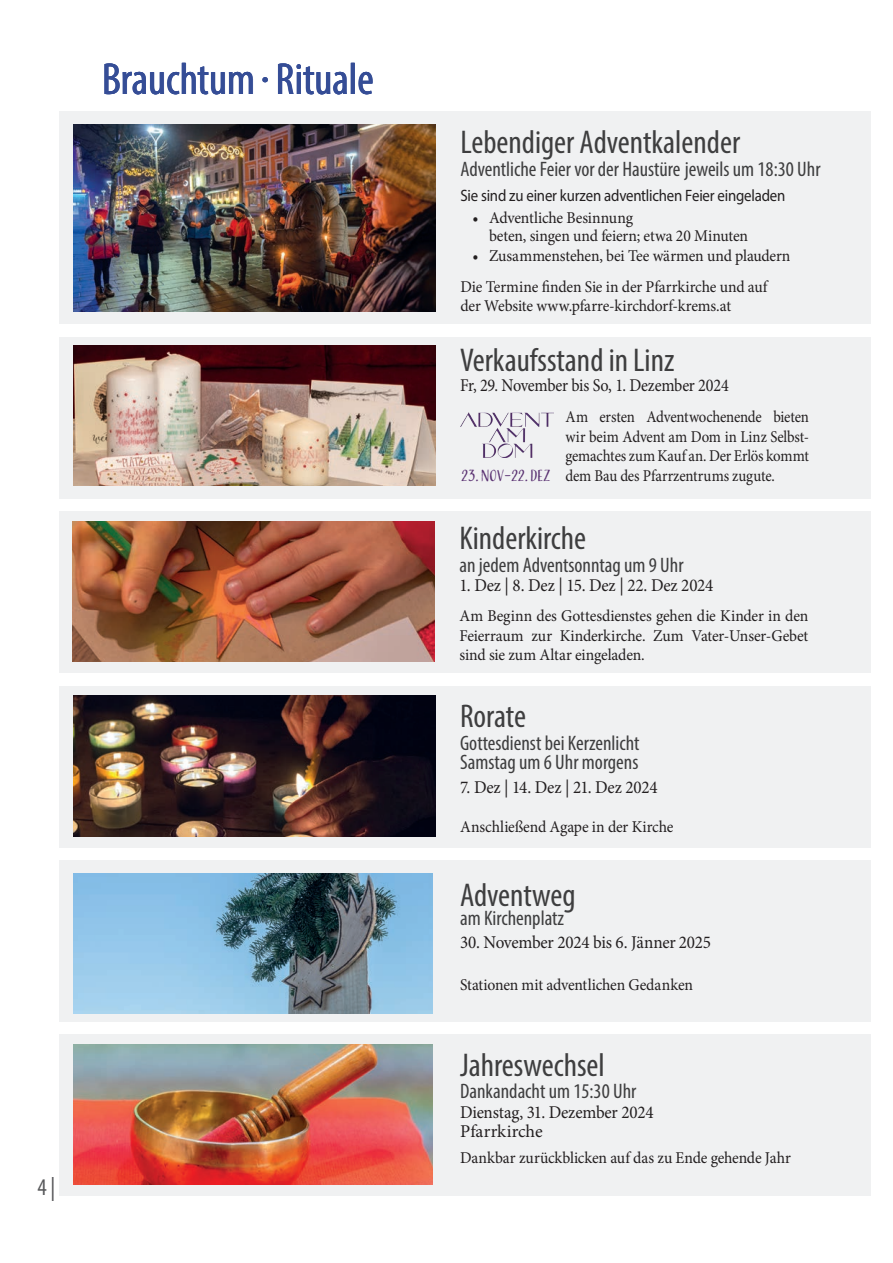
<style>
.page{position:relative;width:893px;height:1263px;background:#fff}
.page>*{position:absolute;margin:0;border:0;box-sizing:border-box;transform-origin:0 0}
.Ü2_Myriad_cond_30_blau{font:condensed 45px "Myriad Pro";color:#354d96}
.Ü_Myriad_cond_22{font:condensed 33px "Myriad Pro";color:#3e3e3f}
.t1{font:condensed 24px "Myriad Pro";color:#57585a}
.Ü3_Myriad_cond_14{font:condensed 21px "Myriad Pro";color:#3e3e3f}
.Ü3_Myriad_cond_14-2{font:18px "Minion Pro";letter-spacing:-.01em;color:#231f20;scale:.95 1}
.Ü_Myriad_cond_22-2{font:18px "Minion Pro";letter-spacing:-.02em;color:#231f20;scale:.9 1}
.Ü3_Myriad_cond_14-3{font:18px "Minion Pro";letter-spacing:-.01em;color:#231f20}
.Ü3_Myriad_cond_14-4{font:16.5px/19.5px "Minion Pro";letter-spacing:-.01em;color:#231f20;text-align:justify;scale:.95 1}
.Ü3_Myriad_cond_14-5{font:16.5px/19.5px "Minion Pro";letter-spacing:-.01em;color:#231f20;text-align:justify;scale:.9 1}
.Fließtext_Minion_11{font:16.5px/19.8px "Minion Pro";letter-spacing:-.01em;color:#231f20;scale:.95 1}
.Ü3_Myriad_cond_14-6{font:16.5px "Myriad Pro";letter-spacing:-.015em;color:#231f20;scale:.9 1}
.Fließtext_Minion_11-2{font:16.5px "Minion Pro";letter-spacing:-.01em;color:#231f20}
.Ü_Myriad_16_Semibold_80{font:15px "Adorn Condensed Sans";letter-spacing:-.015em;color:#593071}
.s1{font-weight:600;font-stretch:normal}
</style>
<div class="page">
<div style="left:59px;top:112px;width:811px;height:212px;background:#f0f1f2"></div>
<div style="left:59px;top:337px;width:811px;height:162px;background:#f0f1f2"></div>
<div style="left:59px;top:511px;width:811px;height:162px;background:#f0f1f2"></div>
<div style="left:59px;top:686px;width:811px;height:161px;background:#f0f1f2"></div>
<div style="left:59px;top:860px;width:811px;height:162px;background:#f0f1f2"></div>
<div style="left:59px;top:1034px;width:811px;height:162px;background:#f0f1f2"></div>
<img style="left:74px;top:696px;width:361px;height:140px">
<img style="left:74px;top:873px;width:358px;height:140px">
<img style="left:74px;top:1044px;width:358px;height:140px">
<img style="left:74px;top:125px;width:361px;height:186px">
<img style="left:73px;top:522px;width:362px;height:140px">
<img style="left:74px;top:345px;width:361px;height:141px">
<img style="left:461px;top:413px;width:92px;height:44px">
<p class="Ü2_Myriad_cond_30_blau" style="left:102px;top:52px;width:273px">Brauchtum <span class="s1">.</span> Rituale</p>
<h3 class="t1" style="left:37px;top:1172px;width:19px">4 |</h3>
<p class="Ü_Myriad_cond_22" style="left:461px;top:122px;width:281px">Lebendiger Adventkalender</p>
<p class="Ü3_Myriad_cond_14" style="left:461px;top:156px;width:361px">Adventliche Feier vor der Haustüre jeweils um 18:30 Uhr</p>
<p class="Ü3_Myriad_cond_14-6" style="left:461px;top:185px;width:362px">Sie sind zu einer kurzen adventlichen Feier eingeladen</p>
<p class="Ü3_Myriad_cond_14-4" style="left:489px;top:209px;width:274px;line-height:18px;text-indent:-16px">• Adventliche Besinnung<br>beten, singen und feiern; etwa 20 Minuten</p>
<p class="Ü3_Myriad_cond_14-4" style="left:473px;top:246px;width:336px">• Zusammenstehen, bei Tee wärmen und plaudern</p>
<p class="Fließtext_Minion_11" style="left:461px;top:277px;width:325px">Die Termine finden Sie in der Pfarrkirche und auf der Website www.pfarre-kirchdorf-krems.at</p>
<p class="Ü_Myriad_cond_22" style="left:460px;top:340px;width:216px">Verkaufsstand in Linz</p>
<p class="Ü_Myriad_cond_22-2" style="left:460px;top:373px;width:300px">Fr, 29. November bis So, 1. Dezember 2024</p>
<p class="Ü3_Myriad_cond_14-5" style="left:566px;top:407px;width:272px">Am ersten Adventwochenende bieten wir beim Advent am Dom in Linz Selbst&shy;gemachtes zum Kauf an. Der Erlös kommt dem Bau des Pfarrzentrums zugute.</p>
<p class="Ü_Myriad_16_Semibold_80" style="left:461px;top:466px;width:91px">23. NOV–22. DEZ</p>
<p class="Ü_Myriad_cond_22" style="left:459px;top:518px;width:128px">Kinderkirche</p>
<p class="Ü3_Myriad_cond_14" style="left:459px;top:552px;width:226px">an jedem Adventsonntag um 9 Uhr</p>
<p class="Ü3_Myriad_cond_14-2" style="left:459px;top:573px;width:269px">1. Dez | 8. Dez | 15. Dez | 22. Dez 2024</p>
<p class="Ü3_Myriad_cond_14-4" style="left:459px;top:606px;width:369px">Am Beginn des Gottesdienstes gehen die Kinder in den Feierraum zur Kinderkirche. Zum Vater-Unser-Gebet sind sie zum Altar eingeladen.</p>
<p class="Ü_Myriad_cond_22" style="left:460px;top:696px;width:67px">Rorate</p>
<p class="Ü3_Myriad_cond_14" style="left:460px;top:730px;width:181px">Gottesdienst bei Kerzenlicht</p>
<p class="Ü3_Myriad_cond_14" style="left:460px;top:750px;width:180px">Samstag um 6 Uhr morgens</p>
<p class="Ü3_Myriad_cond_14-2" style="left:460px;top:775px;width:210px">7. Dez | 14. Dez | 21. Dez 2024</p>
<p class="Ü3_Myriad_cond_14-4" style="left:460px;top:817px;width:226px">Anschließend Agape in der Kirche</p>
<p class="Ü_Myriad_cond_22" style="left:460px;top:875px;width:117px">Adventweg</p>
<p class="Ü3_Myriad_cond_14" style="left:460px;top:905px;width:105px">am Kirchenplatz</p>
<p class="Ü3_Myriad_cond_14-2" style="left:460px;top:930px;width:265px">30. November 2024 bis 6. Jänner 2025</p>
<p class="Ü3_Myriad_cond_14-4" style="left:460px;top:975px;width:247px">Stationen mit adventlichen Gedanken</p>
<p class="Ü_Myriad_cond_22" style="left:460px;top:1045px;width:146px">Jahreswechsel</p>
<p class="Ü3_Myriad_cond_14" style="left:460px;top:1079px;width:178px">Dankandacht um 15:30 Uhr</p>
<p class="Ü3_Myriad_cond_14-2" style="left:460px;top:1100px;width:205px">Dienstag, 31. Dezember 2024</p>
<p class="Ü3_Myriad_cond_14-3" style="left:460px;top:1119px;width:84px">Pfarrkirche</p>
<p class="Ü3_Myriad_cond_14-4" style="left:460px;top:1148px;width:350px">Dankbar zurückblicken auf das zu Ende gehende Jahr</p>
<p class="Ü3_Myriad_cond_14" style="left:472px;top:1083px;width:71px">Pfarrkirche</p>
<p class="Fließtext_Minion_11-2" style="left:472px;top:1107px;width:201px">31. Dezember 2024, 15:30 Uhr</p>
</div>
